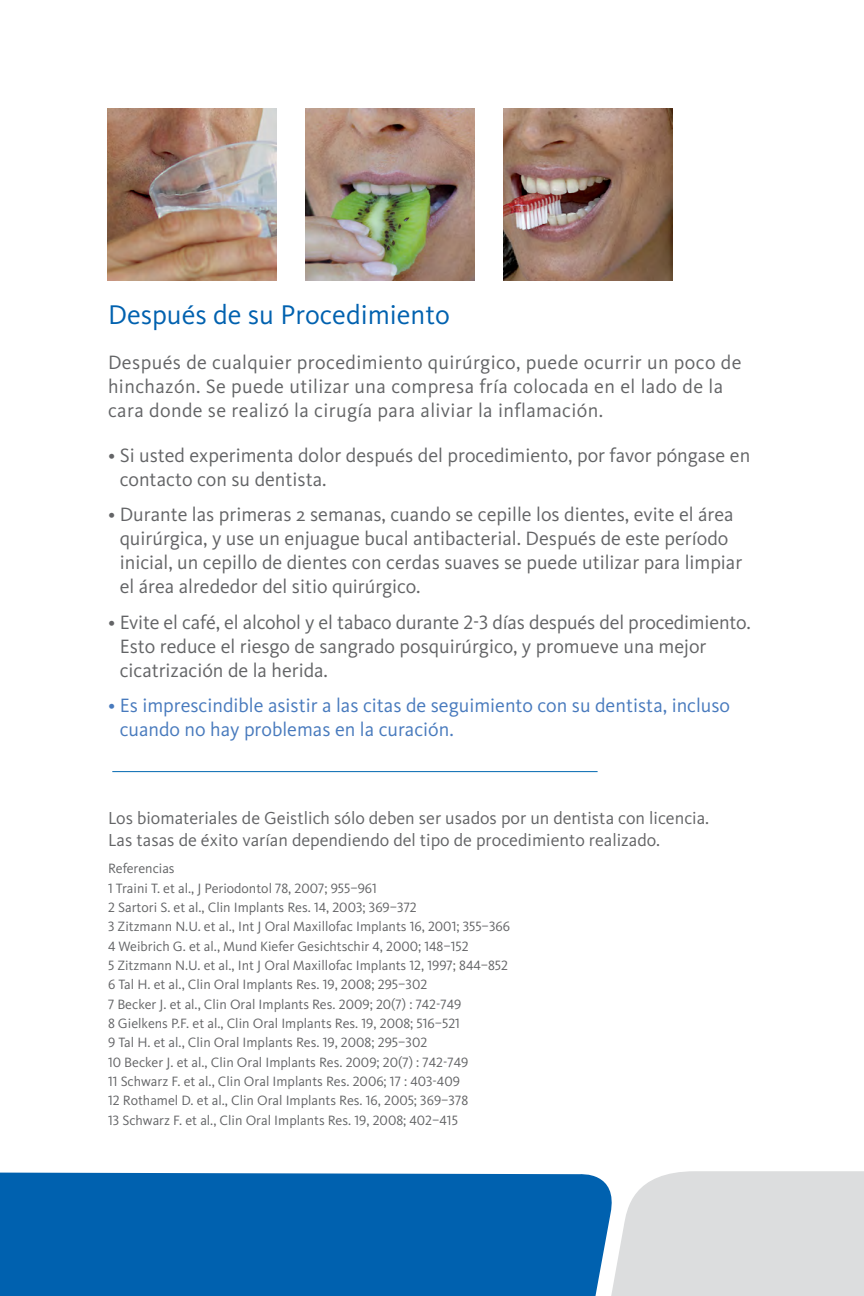
<style>
.page{position:relative;width:864px;height:1296px;background:#fff}
.page>*{position:absolute;margin:0;border:0;box-sizing:border-box;transform-origin:0 0}
.t1{font:28px "Kievit OT";color:#0061af}
.t2{font:20px/24px "Kievit OT";color:#636466}
.t3{font:20px/24px "Kievit OT";letter-spacing:.02em;color:#636466}
.t4{font:20px/24px "Kievit OT";color:#487abd}
.t5{font:18px/22px "Kievit OT";color:#636466}
.t6{font:14px/19.4px "Kievit OT";color:#636466}
</style>
<div class="page">
<div style="left:0;top:1172px;width:604px;height:124px;background:#0061af"></div>
<svg style="left:604px;top:1171px;width:260px;height:125px;background:#dcdee0"></svg>
<img style="left:504px;top:108px;width:168px;height:172px">
<img style="left:306px;top:108px;width:168px;height:172px">
<img style="left:108px;top:108px;width:169px;height:172px">
<hr style="left:112px;top:771px;width:486px;height:1px;background:#0067b1">
<h1 class="t1" style="left:108px;top:298px;width:343px">Después de su Procedimiento</h1>
<h2 class="t3" style="left:108px;top:350px;width:635px">Después de cualquier procedimiento quirúrgico, puede ocurrir un poco de hinchazón. Se puede utilizar una compresa fría colocada en el lado de la cara donde se realizó la cirugía para aliviar la inflamación.</h2>
<h2 class="t2" style="left:120px;top:443px;width:632px;text-indent:-12px">• Si usted experimenta dolor después del procedimiento, por favor póngase en contacto con su dentista.</h2>
<p class="t2" style="left:120px;top:502px;width:624px;text-indent:-12px">• Durante las primeras 2 semanas, cuando se cepille los dientes, evite el área quirúrgica, y use un enjuague bucal antibacterial. Después de este período inicial, un cepillo de dientes con cerdas suaves se puede utilizar para limpiar el área alrededor del sitio quirúrgico.</p>
<h2 class="t2" style="left:120px;top:610px;width:633px;text-indent:-12px">• Evite el café, el alcohol y el tabaco durante 2-3 días después del procedimiento.<br>Esto reduce el riesgo de sangrado posquirúrgico, y promueve una mejor cicatrización de la herida.</h2>
<h2 class="t4" style="left:120px;top:693px;width:612px;text-indent:-12px">• Es imprescindible asistir a las citas de seguimiento con su dentista, incluso cuando no hay problemas en la curación.</h2>
<p class="t5" style="left:108px;top:807px;width:603px">Los biomateriales de Geistlich sólo deben ser usados por un dentista con licencia.<br>Las tasas de éxito varían dependiendo del tipo de procedimiento realizado.</p>
<p class="t6" style="left:108px;top:859px;width:403px">Referencias<br>1 Traini T. et al., J Periodontol 78, 2007; 955–961<br>2 Sartori S. et al., Clin Implants Res. 14, 2003; 369–372<br>3 Zitzmann N.U. et al., Int J Oral Maxillofac Implants 16, 2001; 355–366<br>4 Weibrich G. et al., Mund Kiefer Gesichtschir 4, 2000; 148–152<br>5 Zitzmann N.U. et al., Int J Oral Maxillofac Implants 12, 1997; 844–852<br>6 Tal H. et al., Clin Oral Implants Res. 19, 2008; 295–302<br>7 Becker J. et al., Clin Oral Implants Res. 2009; 20(7) : 742-749<br>8 Gielkens P.F. et al., Clin Oral Implants Res. 19, 2008; 516–521<br>9 Tal H. et al., Clin Oral Implants Res. 19, 2008; 295–302<br>10 Becker J. et al., Clin Oral Implants Res. 2009; 20(7) : 742-749<br>11 Schwarz F. et al., Clin Oral Implants Res. 2006; 17 : 403-409<br>12 Rothamel D. et al., Clin Oral Implants Res. 16, 2005; 369–378<br>13 Schwarz F. et al., Clin Oral Implants Res. 19, 2008; 402–415</p>
</div>
